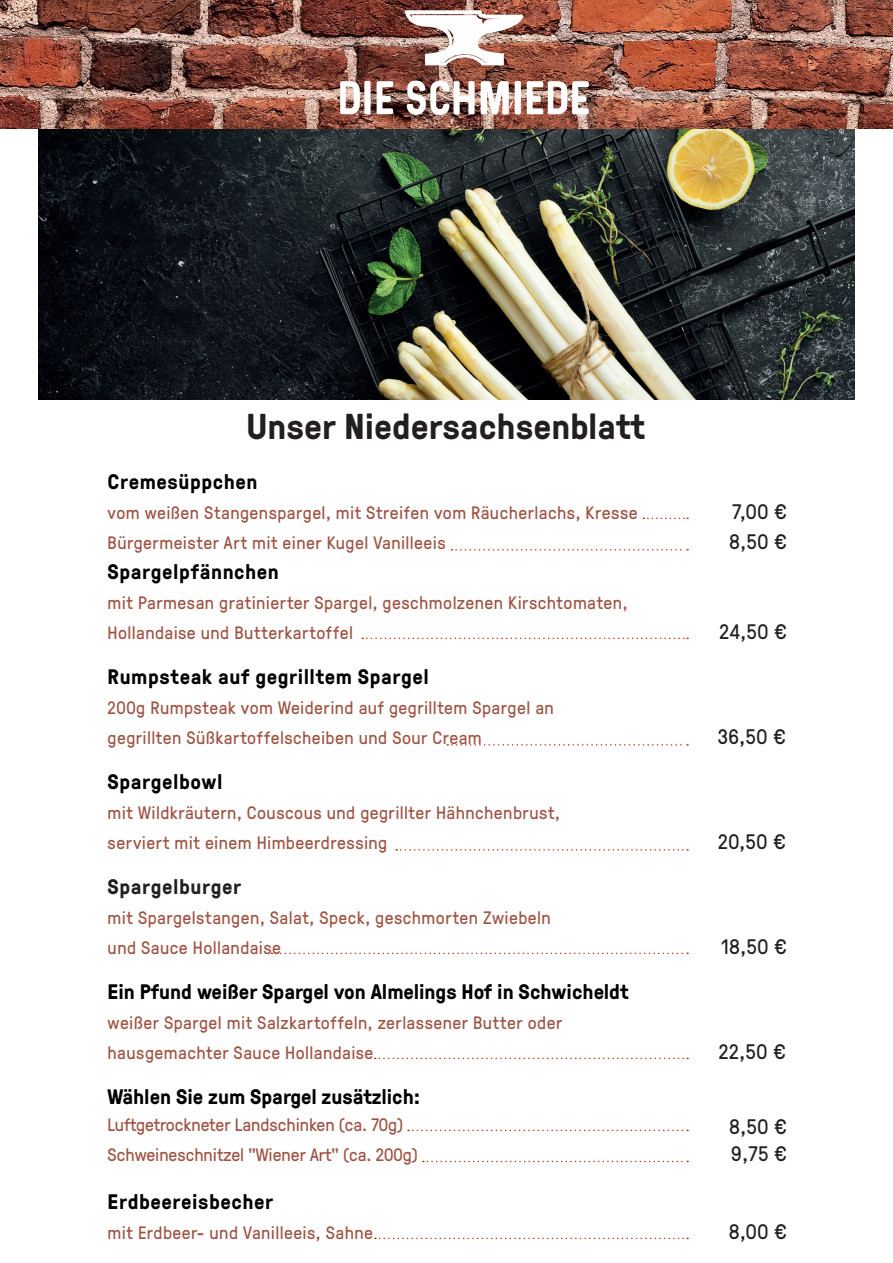
<style>
.page{position:relative;width:893px;height:1263px;background:#fff}
.page>*{position:absolute;margin:0;border:0;box-sizing:border-box;transform-origin:0 0}
.t1{font:700 36px "GT Pressura";color:#231f20}
.t2{font:700 21px "GT Pressura";letter-spacing:.02em;color:#000}
.t3{font:700 21px "GT Pressura";color:#000}
.t4{font:21px "GT Pressura";letter-spacing:.025em;color:#231f20}
.t5{font:700 21px "GT Pressura";letter-spacing:.025em;color:#231f20}
.t6{font:18px/30px "GT Pressura";letter-spacing:.025em;color:#9e5444}
.t7{font:18px/30px "GT Pressura";color:#9e5444}
</style>
<div class="page">
<svg style="left:643px;top:518px;width:45px;height:1px"></svg>
<svg style="left:375px;top:1058px;width:313px;height:1px"></svg>
<svg style="left:408px;top:1130px;width:280px;height:1px"></svg>
<svg style="left:423px;top:1161px;width:265px;height:1px"></svg>
<svg style="left:451px;top:549px;width:237px;height:2px"></svg>
<svg style="left:362px;top:638px;width:326px;height:1px"></svg>
<svg style="left:447px;top:744px;width:241px;height:2px"></svg>
<svg style="left:396px;top:849px;width:292px;height:2px"></svg>
<svg style="left:271px;top:953px;width:417px;height:1px"></svg>
<svg style="left:375px;top:1238px;width:313px;height:1px"></svg>
<img style="left:38px;top:129px;width:817px;height:270px">
<img style="left:0;top:0;width:893px;height:129px">
<svg style="left:481px;top:81px;width:28px;height:34px"></svg>
<svg style="left:527px;top:81px;width:62px;height:33px"></svg>
<svg style="left:377px;top:81px;width:16px;height:33px"></svg>
<svg style="left:407px;top:80px;width:68px;height:36px"></svg>
<svg style="left:340px;top:81px;width:31px;height:33px"></svg>
<svg style="left:515px;top:81px;width:6px;height:33px"></svg>
<img style="left:405px;top:10px;width:119px;height:55px">
<h1 class="t1" style="left:247px;top:400px;width:400px">Unser Niedersachsenblatt</h1>
<p class="t2" style="left:108px;top:466px;width:151px">Cremesüppchen</p>
<p class="t6" style="left:108px;top:497px;width:531px">vom weißen Stangenspargel, mit Streifen vom Räucherlachs, Kresse<br>Bürgermeister Art mit einer Kugel Vanilleeis</p>
<p class="t2" style="left:108px;top:556px;width:173px">Spargelpfännchen</p>
<p class="t6" style="left:108px;top:587px;width:521px">mit Parmesan gratinierter Spargel, geschmolzenen Kirschtomaten,<br>Hollandaise und Butterkartoffel</p>
<p class="t2" style="left:108px;top:661px;width:323px">Rumpsteak auf gegrilltem Spargel</p>
<p class="t6" style="left:108px;top:692px;width:448px">200g Rumpsteak vom Weiderind auf gegrilltem Spargel an gegrillten Süßkartoffelscheiben und Sour Cream</p>
<p class="t2" style="left:108px;top:766px;width:116px">Spargelbowl</p>
<p class="t6" style="left:108px;top:797px;width:454px">mit Wildkräutern, Couscous und gegrillter Hähnchenbrust, serviert mit einem Himbeerdressing</p>
<p class="t5" style="left:108px;top:871px;width:135px">Spargelburger</p>
<p class="t6" style="left:108px;top:902px;width:445px">mit Spargelstangen, Salat, Speck, geschmorten Zwiebeln und Sauce Hollandaise</p>
<p class="t3" style="left:108px;top:976px;width:522px">Ein Pfund weißer Spargel von Almelings Hof in Schwicheldt</p>
<p class="t6" style="left:108px;top:1007px;width:456px">weißer Spargel mit Salzkartoffeln, zerlassener Butter oder hausgemachter Sauce Hollandaise</p>
<p class="t3" style="left:108px;top:1081px;width:314px">Wählen Sie zum Spargel zusätzlich:</p>
<p class="t7" style="left:108px;top:1109px;width:312px">Luftgetrockneter Landschinken (ca. 70g)<br>Schweineschnitzel "Wiener Art" (ca. 200g)</p>
<p class="t2" style="left:108px;top:1186px;width:167px">Erdbeereisbecher</p>
<p class="t6" style="left:108px;top:1217px;width:267px">mit Erdbeer- und Vanilleeis, Sahne</p>
<p class="t4" style="left:732px;top:497px;width:55px">7,00 €</p>
<p class="t4" style="left:729px;top:527px;width:59px">8,50 €</p>
<p class="t4" style="left:719px;top:617px;width:68px">24,50 €</p>
<p class="t4" style="left:718px;top:722px;width:69px">36,50 €</p>
<p class="t4" style="left:718px;top:827px;width:69px">20,50 €</p>
<p class="t4" style="left:721px;top:932px;width:67px">18,50 €</p>
<p class="t4" style="left:719px;top:1037px;width:68px">22,50 €</p>
<p class="t4" style="left:729px;top:1112px;width:59px">8,50 €</p>
<p class="t4" style="left:731px;top:1139px;width:57px">9,75 €</p>
<p class="t4" style="left:729px;top:1217px;width:59px">8,00 €</p>
</div>
